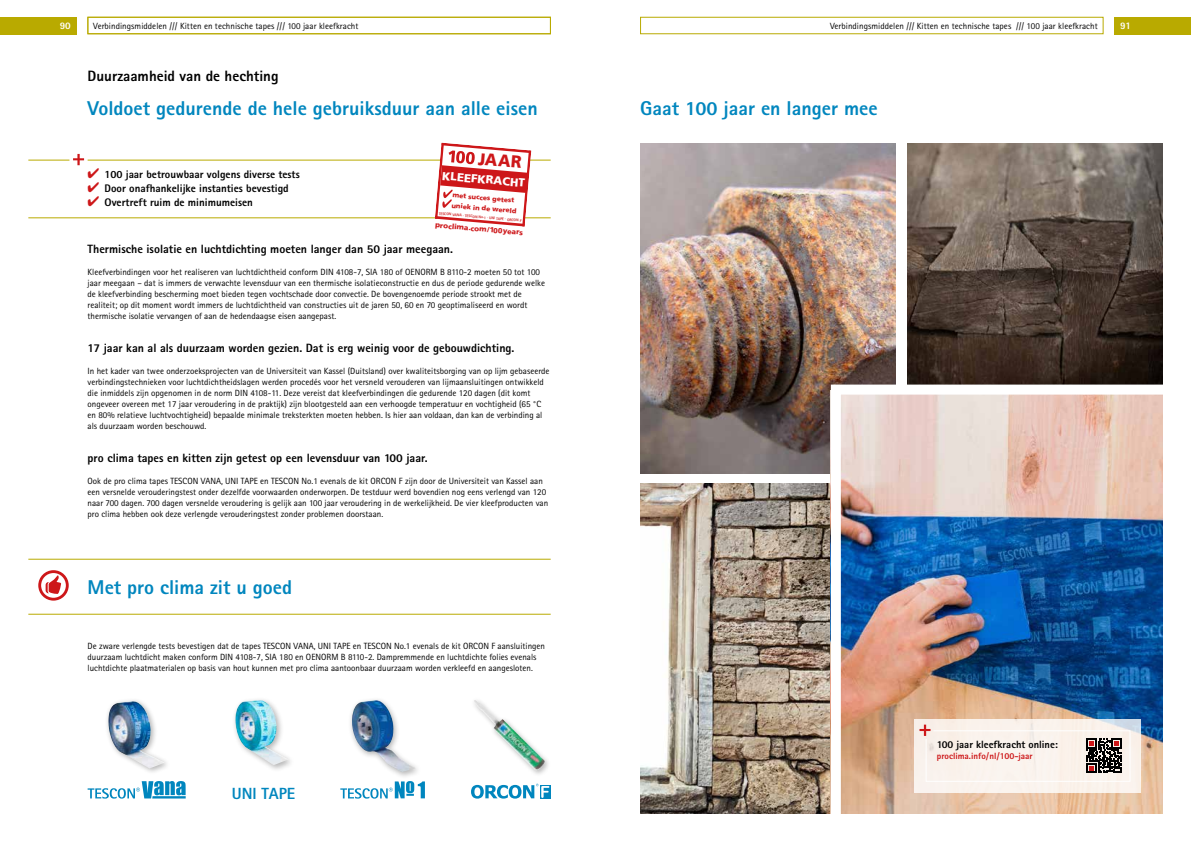
<style>
.page{position:relative;width:1191px;height:842px;background:#fff}
.page>*{position:absolute;margin:0;border:0;box-sizing:border-box;transform-origin:0 0}
.t1{font:800 20px "Rotis Sans Serif Pro";color:#0086be}
.t2{font:900 17.1px "Frutiger";color:#cd1719;scale:.94 1}
.t3{font:800 16.2px "Rotis Sans Serif Pro";color:#0086be}
.t4{font:800 15px "Rotis Sans Serif Pro";color:#000}
.t5{font:800 12px "Rotis Sans Serif Pro";color:#000}
.t6{font:900 11.5px "Frutiger";color:#fff}
.t7{font:800 11px "Rotis Sans Serif Pro";color:#000}
.t8{font:800 10.5px "Rotis Sans Serif Pro";color:#000}
.t9{font:800 10px "Rotis Sans Serif Pro";color:#fff}
.t10{font:9px/11px "Rotis Sans Serif Pro";color:#000}
.t11{font:800 9px "Rotis Sans Serif Pro";color:#cd1719}
.t12{font:900 7.3px "Frutiger";color:#ce1a1d}
.t13{font:900 6.7px/10.4px "Frutiger";color:#cd1719}
.t14{font:800 3.8px "Rotis Sans Serif Pro";color:#cd1719}
.s1{color:#cd1719}
</style>
<div class="page">
<div style="left:0;top:17px;width:77px;height:17px;background:#b9aa00"></div>
<div style="left:1114px;top:17px;width:77px;height:17px;background:#b9aa00"></div>
<div style="left:88px;top:17px;width:462px;height:17px;border:1px solid #b9aa00"></div>
<img style="left:640px;top:143px;width:255px;height:330px">
<img style="left:640px;top:484px;width:186px;height:330px">
<img style="left:907px;top:143px;width:255px;height:237px">
<img style="left:826px;top:380px;width:337px;height:434px">
<div style="left:105px;top:698px;width:66px;height:77px;background:#000;opacity:.3"></div>
<img style="left:108px;top:701px;width:57px;height:67px">
<img style="left:351px;top:700px;width:65px;height:72px">
<div style="left:231px;top:696px;width:64px;height:76px;background:#000;opacity:.3"></div>
<img style="left:235px;top:700px;width:53px;height:65px">
<svg style="left:549px;top:785px;width:1px;height:13px"></svg>
<svg style="left:471px;top:784px;width:78px;height:15px"></svg>
<svg style="left:88px;top:781px;width:98px;height:18px"></svg>
<svg style="left:340px;top:781px;width:85px;height:18px"></svg>
<hr style="left:28px;top:559px;width:522px;height:1px;background:#b9aa00">
<hr style="left:28px;top:614px;width:522px;height:1px;background:#b9aa00">
<hr style="left:28px;top:160px;width:41px;height:1px;background:#b9aa00">
<hr style="left:88px;top:160px;width:462px;height:1px;background:#b9aa00">
<svg style="left:73px;top:154px;width:11px;height:11px"></svg>
<hr style="left:28px;top:218px;width:522px;height:1px;background:#b9aa00">
<svg style="left:40px;top:572px;width:27px;height:27px"></svg>
<div style="left:38px;top:570px;width:31px;height:31px;border:3px solid #cd1719;border-radius:50%"></div>
<svg style="left:46px;top:575px;width:15px;height:19px"></svg>
<div style="left:470px;top:697px;width:81px;height:80px;background:#000;opacity:.3"></div>
<svg style="left:435px;top:143px;width:96px;height:83px"></svg>
<p class="t9" style="left:60px;top:19px;width:13px">90</p>
<p class="t10" style="left:93px;top:20px;width:267px">Verbindingsmiddelen /// Kitten en technische tapes /// 100 jaar kleefkracht</p>
<p class="t10" style="left:830px;top:20px;width:269px">Verbindingsmiddelen /// Kitten en technische tapes /// 100 jaar kleefkracht</p>
<p class="t9" style="left:1120px;top:19px;width:12px">91</p>
<h3 class="t4" style="left:88px;top:67px;width:192px">Duurzaamheid van de hechting</h3>
<h1 class="t1" style="left:88px;top:96px;width:451px">Voldoet gedurende de hele gebruiksduur aan alle eisen</h1>
<p class="t7" style="left:88px;top:168px;width:214px"><span class="s1">✔</span> 100 jaar betrouwbaar volgens diverse tests</p>
<p class="t7" style="left:88px;top:182px;width:203px"><span class="s1">✔</span> Door onafhankelijke instanties bevestigd</p>
<p class="t7" style="left:88px;top:196px;width:167px"><span class="s1">✔</span> Overtreft ruim de minimumeisen</p>
<h2 class="t2" style="left:479px;top:148px;width:48px;rotate:5deg">JAAR</h2>
<p class="t6" style="left:443px;top:169px;width:84px;rotate:5deg">KLEEFKRACHT</p>
<p class="t13" style="left:453px;top:190px;width:67px;rotate:5deg">met succes getest uniek in de wereld</p>
<p class="t12" style="left:436px;top:220px;width:90px;rotate:5deg">proclima.com/100years</p>
<p class="t14" style="left:439px;top:211px;width:85px;rotate:5deg">TESCON VANA · TESCON No.1 · UNI TAPE · ORCON F</p>
<h3 class="t5" style="left:88px;top:242px;width:367px">Thermische isolatie en luchtdichting moeten langer dan 50 jaar meegaan.</h3>
<p class="t10" style="left:88px;top:267px;width:459px">Kleefverbindingen voor het realiseren van luchtdichtheid conform DIN 4108-7, SIA 180 of OENORM B 8110-2 moeten 50 tot 100 jaar meegaan – dat is immers de verwachte levensduur van een thermische isolatieconstructie en dus de periode gedurende welke de kleefverbinding bescherming moet bieden tegen vochtschade door convectie. De bovengenoemde periode strookt met de realiteit; op dit moment wordt immers de luchtdichtheid van constructies uit de jaren 50, 60 en 70 geoptimaliseerd en wordt thermische isolatie vervangen of aan de hedendaagse eisen aangepast.</p>
<h3 class="t5" style="left:88px;top:341px;width:428px">17 jaar kan al als duurzaam worden gezien. Dat is erg weinig voor de gebouwdichting.</h3>
<p class="t10" style="left:88px;top:366px;width:463px">In het kader van twee onderzoeksprojecten van de Universiteit van Kassel (Duitsland) over kwaliteitsborging van op lijm gebaseerde verbindingstechnieken voor luchtdichtheidslagen werden procedés voor het versneld verouderen van lijmaansluitingen ontwikkeld die inmiddels zijn opgenomen in de norm DIN 4108-11. Deze vereist dat kleefverbindingen die gedurende 120 dagen (dit komt ongeveer overeen met 17 jaar veroudering in de praktijk) zijn blootgesteld aan een verhoogde temperatuur en vochtigheid (65 °C en 80% relatieve luchtvochtigheid) bepaalde minimale treksterkten moeten hebben. Is hier aan voldaan, dan kan de verbinding al als duurzaam worden beschouwd.</p>
<h3 class="t5" style="left:88px;top:451px;width:341px">pro clima tapes en kitten zijn getest op een levensduur van 100 jaar.</h3>
<p class="t10" style="left:88px;top:476px;width:462px">Ook de pro clima tapes TESCON VANA, UNI TAPE en TESCON No.1 evenals de kit ORCON F zijn door de Universiteit van Kassel aan een versnelde verouderingstest onder dezelfde voorwaarden onderworpen. De testduur werd bovendien nog eens verlengd van 120 naar 700 dagen. 700 dagen versnelde veroudering is gelijk aan 100 jaar veroudering in de werkelijkheid. De vier kleefproducten van pro clima hebben ook deze verlengde verouderingstest zonder problemen doorstaan.</p>
<h1 class="t1" style="left:88px;top:575px;width:206px">Met pro clima zit u goed</h1>
<p class="t10" style="left:88px;top:641px;width:459px">De zware verlengde tests bevestigen dat de tapes TESCON VANA, UNI TAPE en TESCON No.1 evenals de kit ORCON F aansluitingen duurzaam luchtdicht maken conform DIN 4108-7, SIA 180 en OENORM B 8110-2. Dampremmende en luchtdichte folies evenals luchtdichte plaatmaterialen op basis van hout kunnen met pro clima aantoonbaar duurzaam worden verkleefd en aangesloten.</p>
<h3 class="t3" style="left:232px;top:783px;width:65px">UNI TAPE</h3>
<h1 class="t1" style="left:640px;top:96px;width:239px">Gaat 100 jaar en langer mee</h1>
<p class="t8" style="left:937px;top:738px;width:123px">100 jaar kleefkracht online:</p>
<p class="t11" style="left:937px;top:750px;width:97px">proclima.info/nl/100-jaar</p>
</div>
